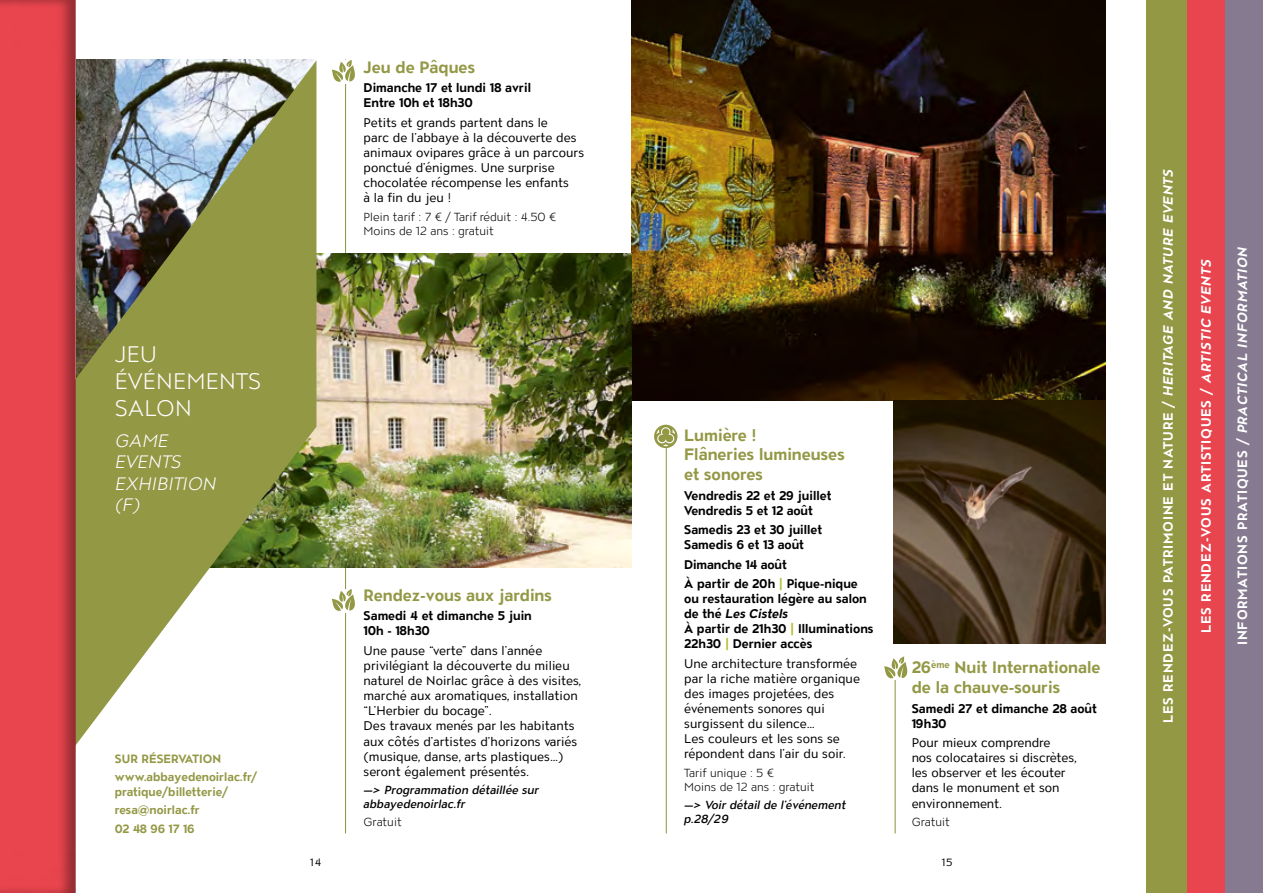
<style>
.page{position:relative;width:1263px;height:893px;background:#fff}
.page>*{position:absolute;margin:0;border:0;box-sizing:border-box;transform-origin:0 0}
.t1{font:300 22.5px/27px "ATC Overlook";letter-spacing:.01em;color:#fff}
.t2{font:italic 300 18px/21.6px "ATC Overlook";letter-spacing:.01em;color:#fff}
.t3{font:700 16.5px/19.8px "ATC Overlook";color:#939845}
.t4{font:700 13.5px "ATC Overlook";letter-spacing:.06em;color:#fff}
.t5{font:12.6px/15.1px "ATC Overlook";color:#000}
.t6{font:700 12.6px/15.1px "ATC Overlook";color:#000}
.t7{font:700 12px/18.6px "ATC Overlook";color:#939845}
.t8{font:300 11.7px/14.1px "ATC Overlook";color:#000}
.t9{font:italic 500 11.7px/14.1px "ATC Overlook";color:#000}
.t10{font:10.5px "ATC Overlook";color:#000}
.s1{font-family:"Calibre"}
.s2{color:#aabb1e}
.s3{font-style:italic}
</style>
<div class="page">
<div style="left:1220px;top:0;width:43px;height:893px;background:#867a90"></div>
<div style="left:1182px;top:0;width:43px;height:893px;background:#e8454e"></div>
<div style="left:1146px;top:0;width:40px;height:893px;background:#939845"></div>
<img style="left:631px;top:0;width:474px;height:401px">
<hr style="left:345px;top:60px;width:1px;height:773px;background:#939845">
<hr style="left:666px;top:446px;width:1px;height:387px;background:#939845">
<hr style="left:895px;top:678px;width:1px;height:155px;background:#939845">
<img style="left:316px;top:253px;width:315px;height:315px">
<div style="left:337px;top:60px;width:18px;height:23px;background:#fff"></div>
<svg style="left:332px;top:60px;width:23px;height:22px"></svg>
<div style="left:337px;top:589px;width:18px;height:23px;background:#fff"></div>
<svg style="left:332px;top:589px;width:23px;height:22px"></svg>
<div style="left:890px;top:656px;width:17px;height:24px;background:#fff"></div>
<svg style="left:884px;top:656px;width:24px;height:22px"></svg>
<svg style="left:654px;top:425px;width:23px;height:23px"></svg>
<img style="left:894px;top:401px;width:211px;height:242px">
<img style="left:89px;top:60px;width:227px;height:668px">
<div style="left:0;top:0;width:89px;height:893px;background:#000;opacity:.35"></div>
<h1 class="t1" style="left:115px;top:342px;width:148px">JEU<br>ÉVÉNEMENTS<br>SALON</h1>
<h2 class="t2" style="left:115px;top:430px;width:103px">GAME<br>EVENTS<br>EXHIBITION (F)</h2>
<p class="t7" style="left:115px;top:750px;width:144px">SUR RÉSERVATION www.abbayedenoirlac.fr/</p>
<p class="t7" style="left:115px;top:783px;width:115px">pratique/billetterie/ resa@noirlac.fr<br>02 48 96 17 16</p>
<h3 class="t3" style="left:364px;top:58px;width:113px">Jeu de Pâques</h3>
<p class="t6" style="left:364px;top:81px;width:169px">Dimanche 17 et lundi 18 avril<br>Entre 10h et 18h30</p>
<p class="t5" style="left:364px;top:115px;width:222px">Petits et grands partent dans le<br>parc de l’abbaye à la découverte des animaux ovipares grâce à un parcours ponctué d’énigmes. Une surprise chocolatée récompense les enfants<br>à la fin du jeu !</p>
<p class="t8" style="left:364px;top:210px;width:194px">Plein tarif : 7 € / Tarif réduit : 4.50 €<br>Moins de 12 ans : gratuit</p>
<h3 class="t3" style="left:364px;top:586px;width:190px">Rendez-vous aux jardins</h3>
<p class="t6" style="left:364px;top:609px;width:170px">Samedi 4 et dimanche 5 juin<br>10h - 18h30</p>
<p class="t5" style="left:364px;top:643px;width:219px">Une pause “verte” dans l’année privilégiant la découverte du milieu naturel de Noirlac grâce à des visites<span class="s1">, </span>marché aux aromatiques<span class="s1">,</span> installation “L’Herbier du bocage”.<br>Des travaux menés par les habitants aux côtés d’artistes d’horizons variés (musique<span class="s1">,</span> danse<span class="s1">,</span> arts plastiques…) seront également présentés.</p>
<p class="t9" style="left:364px;top:783px;width:177px">—&gt; Programmation détaillée sur abbayedenoirlac.fr</p>
<p class="t8" style="left:364px;top:816px;width:40px">Gratuit</p>
<h3 class="t3" style="left:684px;top:426px;width:162px">Lumière !<br>Flâneries lumineuses et sonores</h3>
<p class="t6" style="left:684px;top:488px;width:149px">Vendredis 22 et 29 juillet<br>Vendredis 5 et 12 août</p>
<p class="t6" style="left:684px;top:523px;width:139px">Samedis 23 et 30 juillet<br>Samedis 6 et 13 août</p>
<p class="t6" style="left:684px;top:555px;width:175px;line-height:19.4px">Dimanche 14 août<br>À partir de 20h <span class="s2">|</span> Pique-nique</p>
<p class="t6" style="left:684px;top:592px;width:191px">ou restauration légère au salon de thé <span class="s3">Les Cistels<br></span>À partir de 21h30 <span class="s2">|</span> Illuminations<br>22h30 <span class="s2">|</span> Dernier accès</p>
<p class="t5" style="left:684px;top:656px;width:177px">Une architecture transformée par la riche matière organique des images projetées<span class="s1">,</span> des événements sonores qui surgissent du silence…<br>Les couleurs et les sons se répondent dans l’air du soir.</p>
<p class="t8" style="left:684px;top:766px;width:132px">Tarif unique : 5 €<br>Moins de 12 ans : gratuit</p>
<p class="t9" style="left:684px;top:799px;width:163px">—&gt; Voir détail de l’événement p.28/29</p>
<h3 class="t3" style="left:912px;top:659px;width:190px">26<sup>ème</sup> Nuit Internationale de la chauve-souris</h3>
<p class="t6" style="left:912px;top:701px;width:187px">Samedi 27 et dimanche 28 août<br>19h30</p>
<p class="t5" style="left:912px;top:736px;width:166px">Pour mieux comprendre<br>nos colocataires si discrètes<span class="s1">, </span>les observer et les écouter dans le monument et son environnement.</p>
<p class="t8" style="left:912px;top:815px;width:40px">Gratuit</p>
<p class="t10" style="left:310px;top:857px;width:13px">14</p>
<p class="t10" style="left:942px;top:857px;width:12px">15</p>
<p class="t4" style="left:1160px;top:723px;width:556px;rotate:-90deg">LES RENDEZ-VOUS PATRIMOINE ET NATURE / <span class="s3">HERITAGE AND NATURE EVENTS</span></p>
<p class="t4" style="left:1198px;top:633px;width:375px;rotate:-90deg">LES RENDEZ-VOUS ARTISTIQUES / <span class="s3">ARTISTIC EVENTS</span></p>
<p class="t4" style="left:1235px;top:645px;width:400px;rotate:-90deg">INFORMATIONS PRATIQUES / <span class="s3">PRACTICAL INFORMATION</span></p>
</div>
